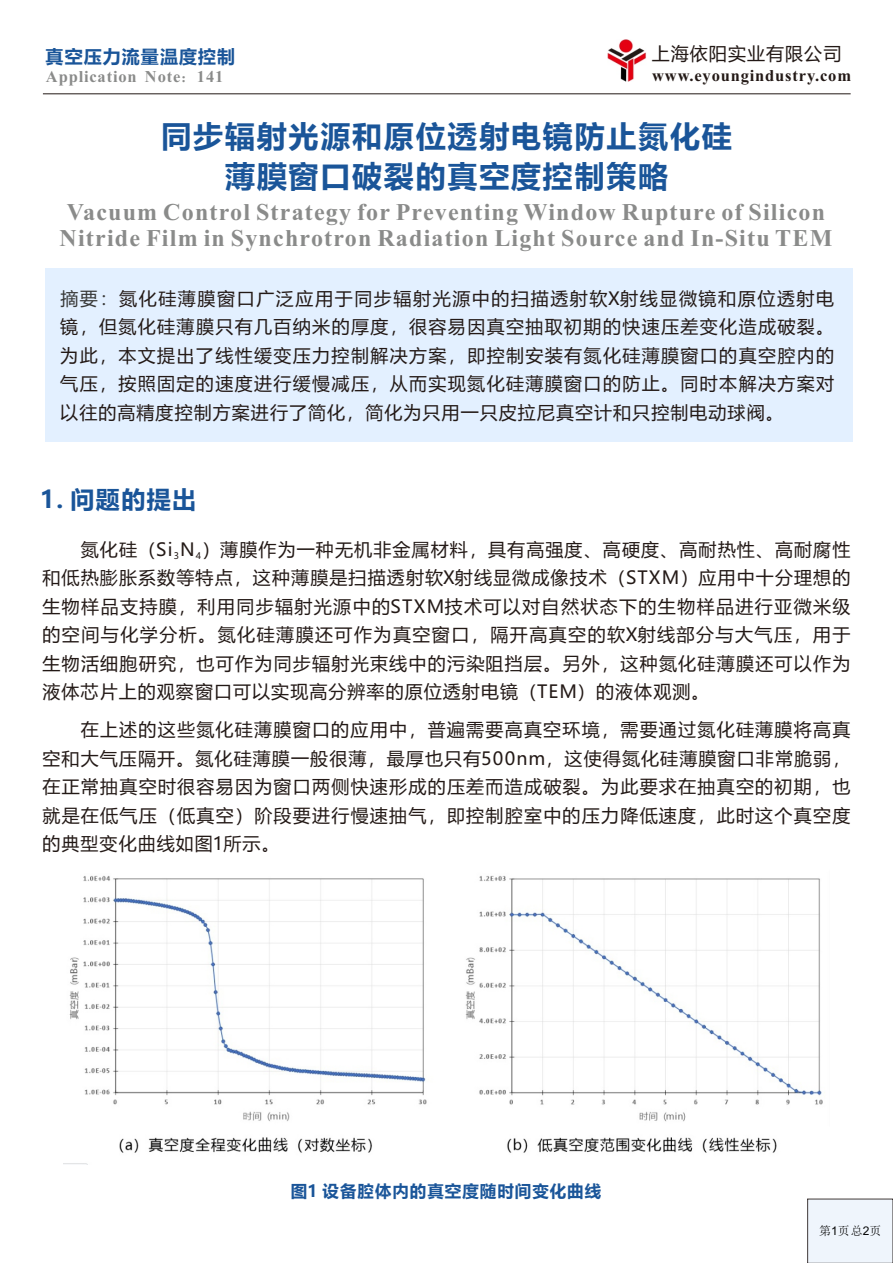
<style>
.page{position:relative;width:893px;height:1263px;background:#fff}
.page>*{position:absolute;margin:0;border:0;box-sizing:border-box;transform-origin:0 0}
.t1{font:700 30px/39.6px "Microsoft Ya Hei";letter-spacing:.06em;color:#1a5599;text-align:center}
.t2{font:700 24px/26.5px "Times New Roman";letter-spacing:.05em;color:#8a8b8a;text-align:center}
.t3{font:700 24px "Microsoft Ya Hei";letter-spacing:.06em;color:#1a5599}
.t4{font:18px/28.5px "Microsoft Ya Hei";letter-spacing:.06em;color:#231916;text-align:justify}
.t5{font:700 18px "Microsoft Ya Hei";letter-spacing:.06em;color:#1a5599}
.t6{font:700 16.5px "Times New Roman";letter-spacing:.05em;color:#231916}
.t7{font:700 16.5px "Times New Roman";letter-spacing:.05em;color:#8a8b8a}
.t8{font:700 16.5px "Microsoft Ya Hei";letter-spacing:.06em;color:#1a5599}
.t9{font:12px "Sim Sun";color:#080808}
.s1{font-family:"Sim Sun";font-weight:400}
.s2{color:#373837}
.s3{font-family:"Arial"}
</style>
<div class="page">
<hr style="left:43px;top:93px;width:808px;height:1px;background:#231916">
<img style="left:608px;top:40px;width:38px;height:42px">
<svg style="left:807px;top:1198px;width:86px;height:65px"></svg>
<div style="left:45px;top:269px;width:808px;height:173px;background:#e3f0ff"></div>
<img style="left:64px;top:875px;width:759px;height:289px">
<p class="t4" style="left:652px;top:41px;width:191px">上海依阳实业有限公司</p>
<p class="t6" style="left:652px;top:70px;width:200px">www.eyoungindustry.com</p>
<p class="t5" style="left:46px;top:48px;width:191px">真空压力流量温度控制</p>
<p class="t7" style="left:46px;top:71px;width:179px">Application Note<span class="s1">：</span>141</p>
<h1 class="t1" style="left:161px;top:119px;width:572px">同步辐射光源和原位透射电镜防止氮化硅薄膜窗口破裂的真空度控制策略</h1>
<h2 class="t2" style="left:60px;top:201px;width:774px">Vacuum Control Strategy for Preventing Window Rupture of Silicon<br>Nitride Film in Synchrotron Radiation Light Source and In-Situ TEM</h2>
<p class="t4" style="left:60px;top:285px;width:775px"><span class="s2">摘要：</span>氮化硅薄膜窗口广泛应用于同步辐射光源中的扫描透射软X射线显微镜和原位透射电镜，但氮化硅薄膜只有几百纳米的厚度，很容易因真空抽取初期的快速压差变化造成破裂。为此，本文提出了线性缓变压力控制解决方案，即控制安装有氮化硅薄膜窗口的真空腔内的气压，按照固定的速度进行缓慢减压，从而实现氮化硅薄膜窗口的防止。同时本解决方案对以往的高精度控制方案进行了简化，简化为只用一只皮拉尼真空计和只控制电动球阀。</p>
<h2 class="t3" style="left:40px;top:488px;width:157px">1. 问题的提出</h2>
<p class="t4" style="left:42px;top:536px;width:809px;text-indent:38px">氮化硅（Si<sub>3</sub>N<sub>4</sub>）薄膜作为一种无机非金属材料，具有高强度、高硬度、高耐热性、高耐腐性和低热膨胀系数等特点，这种薄膜是扫描透射软X射线显微成像技术（STXM）应用中十分理想的生物样品支持膜，利用同步辐射光源中的STXM技术可以对自然状态下的生物样品进行亚微米级的空间与化学分析。氮化硅薄膜还可作为真空窗口，隔开高真空的软X射线部分与大气压，用于生物活细胞研究，也可作为同步辐射光束线中的污染阻挡层。另外，这种氮化硅薄膜还可以作为液体芯片上的观察窗口可以实现高分辨率的原位透射电镜（TEM）的液体观测。</p>
<p class="t4" style="left:42px;top:717px;width:809px;text-indent:38px">在上述的这些氮化硅薄膜窗口的应用中，普遍需要高真空环境，需要通过氮化硅薄膜将高真空和大气压隔开。氮化硅薄膜一般很薄，最厚也只有500nm，这使得氮化硅薄膜窗口非常脆弱，在正常抽真空时很容易因为窗口两侧快速形成的压差而造成破裂。为此要求在抽真空的初期，也就是在低气压（低真空）阶段要进行慢速抽气，即控制腔室中的压力降低速度，此时这个真空度的典型变化曲线如图1所示。</p>
<p class="t8" style="left:291px;top:1183px;width:312px">图1 设备腔体内的真空度随时间变化曲线</p>
<p class="t9" style="left:819px;top:1225px;width:64px">第<span class="s3">1</span>页总<span class="s3">2</span>页</p>
</div>
